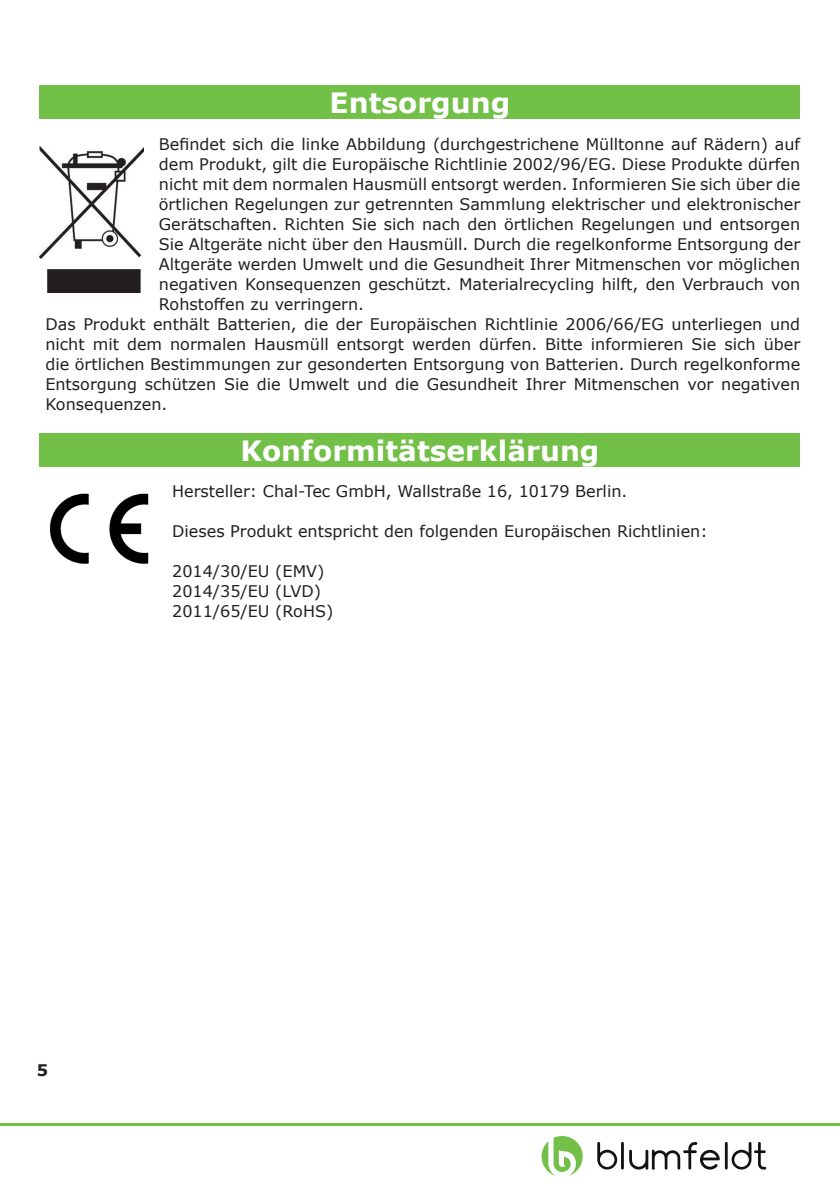
<style>
.page{position:relative;width:840px;height:1191px;background:#fff}
.page>*{position:absolute;margin:0;border:0;box-sizing:border-box;transform-origin:0 0}
.t1{font:700 28px "Verdana";color:#fff}
.t2{font:16px/20px "Verdana";color:#231f20}
.t3{font:700 16px "Verdana";color:#231f20}
</style>
<div class="page">
<hr style="left:0;top:1123px;width:839px;height:2px;background:#73c049">
<div style="left:40px;top:85px;width:759px;height:34px;background:#73c049"></div>
<div style="left:40px;top:433px;width:759px;height:34px;background:#73c049"></div>
<img style="left:40px;top:147px;width:104px;height:145px">
<img style="left:49px;top:493px;width:100px;height:71px">
<svg style="left:597px;top:1142px;width:19px;height:27px"></svg>
<hr style="left:620px;top:1141px;width:3px;height:28px;background:#111211">
<hr style="left:724px;top:1141px;width:3px;height:28px;background:#111211">
<svg style="left:731px;top:1142px;width:34px;height:27px"></svg>
<svg style="left:629px;top:1142px;width:90px;height:27px"></svg>
<svg style="left:541px;top:1136px;width:41px;height:39px"></svg>
<h1 class="t1" style="left:329px;top:83px;width:182px">Entsorgung</h1>
<p class="t2" style="left:159px;top:134px;width:642px">Befindet sich die linke Abbildung (durchgestrichene Mülltonne auf Rädern) auf</p>
<p class="t2" style="left:159px;top:154px;width:642px">dem Produkt, gilt die Europäische Richtlinie 2002/96/EG . Diese Produkte dürfen</p>
<p class="t2" style="left:159px;top:174px;width:642px">nicht mit dem normalen Hausmüll entsorgt werden . Informieren Sie sich über die</p>
<p class="t2" style="left:159px;top:194px;width:642px">örtlichen Regelungen zur getrennten Sammlung elektrischer und elektronischer</p>
<p class="t2" style="left:159px;top:214px;width:642px">Gerätschaften . Richten Sie sich nach den örtlichen Regelungen und entsorgen</p>
<p class="t2" style="left:159px;top:234px;width:642px">Sie Altgeräte nicht über den Hausmüll . Durch die regelkonforme Entsorgung der</p>
<p class="t2" style="left:159px;top:254px;width:642px">Altgeräte werden Umwelt und die Gesundheit Ihrer Mitmenschen vor möglichen</p>
<p class="t2" style="left:159px;top:274px;width:642px">negativen Konsequenzen geschützt . Materialrecycling hilft, den Verbrauch von</p>
<p class="t2" style="left:159px;top:294px;width:206px">Rohstoffen zu verringern.</p>
<p class="t2" style="left:45px;top:314px;width:756px">Das Produkt enthält Batterien, die der Europäischen Richtlinie 2006/66/EG unterliegen und</p>
<p class="t2" style="left:45px;top:334px;width:756px">nicht mit dem normalen Hausmüll entsorgt werden dürfen . Bitte informieren Sie sich über</p>
<p class="t2" style="left:45px;top:354px;width:756px">die örtlichen Bestimmungen zur gesonderten Entsorgung von Batterien . Durch regelkonforme</p>
<p class="t2" style="left:45px;top:374px;width:756px">Entsorgung schützen Sie die Umwelt und die Gesundheit Ihrer Mitmenschen vor negativen</p>
<p class="t2" style="left:45px;top:394px;width:123px">Konsequenzen .</p>
<h1 class="t1" style="left:240px;top:430px;width:360px">Konformitätserklärung</h1>
<p class="t2" style="left:172px;top:480px;width:456px">Hersteller: Chal-Tec GmbH, Wallstraße 16, 10179 Berlin .</p>
<p class="t2" style="left:172px;top:520px;width:536px">Dieses Produkt entspricht den folgenden Europäischen Richtlinien:</p>
<p class="t2" style="left:172px;top:560px;width:162px">2014/30/EU (EMV)<br>2014/35/EU (LVD)<br>2011/65/EU (RoHS)</p>
<p class="t3" style="left:37px;top:1058px;width:13px">5</p>
</div>
